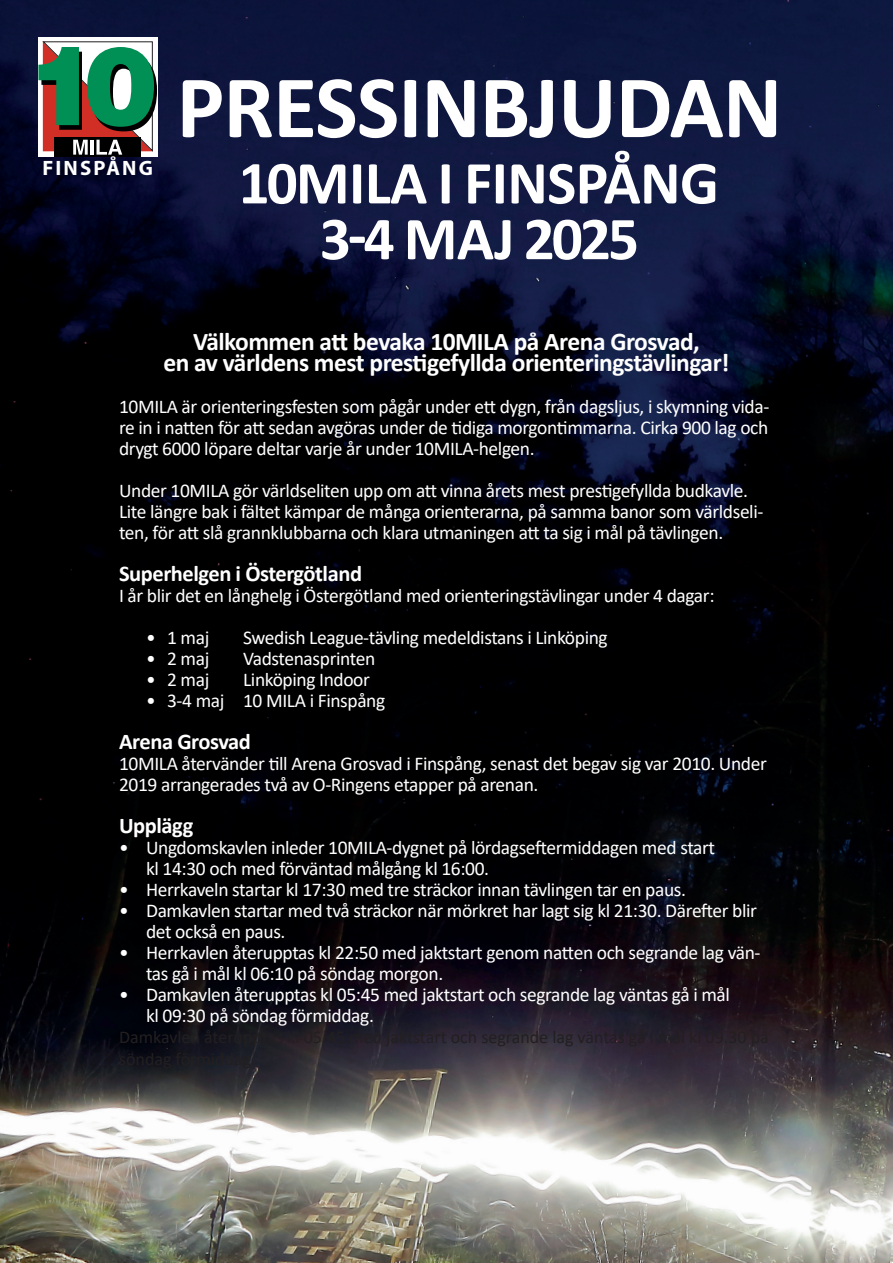
<style>
.page{position:relative;width:893px;height:1263px;background:#fff}
.page>*{position:absolute;margin:0;border:0;box-sizing:border-box;transform-origin:0 0}
.t1{font:700 90px "Calibri";letter-spacing:-.01em;color:#fff}
.t2{font:700 61.5px/55.8px "Calibri";letter-spacing:-.01em;color:#fff;text-align:center}
.t3{font:700 25.5px/21px "Calibri";letter-spacing:-.02em;color:#fff;text-align:center}
.t4{font:700 22.5px "Calibri";letter-spacing:-.02em;color:#fff}
.t5{font:700 20.85px "Myriad Pro";letter-spacing:.1em;color:#fff}
.t6{font:19.5px/21px "Calibri";letter-spacing:-.02em;color:#fff}
</style>
<div class="page">
<img style="left:0;top:0;width:893px;height:1263px">
<div style="left:38px;top:37px;width:119px;height:119px;background:#fff"></div>
<div style="left:54px;top:137px;width:87px;height:19px;background:#000"></div>
<svg style="left:38px;top:41px;width:119px;height:114px"></svg>
<p class="t5" style="left:43px;top:154px;width:112px">FINSPÅNG</p>
<h1 class="t1" style="left:177px;top:44px;width:607px">PRESSINBJUDAN</h1>
<h2 class="t2" style="left:238px;top:154px;width:482px">10MILA I FINSPÅNG<br>3-4 MAJ 2025</h2>
<h3 class="t3" style="left:164px;top:330px;width:567px">Välkommen att bevaka 10MILA på Arena Grosvad,<br>en av världens mest prestigefyllda orienteringstävlingar!</h3>
<p class="t6" style="left:119px;top:395px;width:652px;text-align:justify">10MILA är orienteringsfesten som pågår under ett dygn, från dagsljus, i skymning vida&shy;re in i natten för att sedan avgöras under de tidiga morgontimmarna. Cirka 900 lag och drygt 6000 löpare deltar varje år under 10MILA-helgen.</p>
<p class="t6" style="left:119px;top:479px;width:646px">Under 10MILA gör världseliten upp om att vinna årets mest prestigefyllda budkavle.<br>Lite längre bak i fältet kämpar de många orienterarna, på samma banor som världseli&shy;ten, för att slå grannklubbarna och klara utmaningen att ta sig i mål på tävlingen.</p>
<p class="t4" style="left:119px;top:557px;width:245px">Superhelgen i Östergötland</p>
<p class="t6" style="left:119px;top:584px;width:597px">I år blir det en långhelg i Östergötland med orienteringstävlingar under 4 dagar:</p>
<p class="t6" style="left:146px;top:626px;width:65px">• 1 maj</p>
<p class="t6" style="left:243px;top:626px;width:366px">Swedish League-tävling medeldistans i Linköping</p>
<p class="t6" style="left:146px;top:647px;width:65px">• 2 maj</p>
<p class="t6" style="left:243px;top:647px;width:134px">Vadstenasprinten</p>
<p class="t6" style="left:146px;top:668px;width:65px">• 2 maj</p>
<p class="t6" style="left:243px;top:668px;width:128px">Linköping Indoor</p>
<p class="t6" style="left:146px;top:689px;width:241px">• 3-4 maj 10 MILA i Finspång</p>
<p class="t4" style="left:119px;top:725px;width:133px">Arena Grosvad</p>
<p class="t6" style="left:119px;top:752px;width:649px">10MILA återvänder till Arena Grosvad i Finspång, senast det begav sig var 2010. Under<br>2019 arrangerades två av O-Ringens etapper på arenan.</p>
<p class="t4" style="left:119px;top:809px;width:76px">Upplägg</p>
<p class="t6" style="left:146px;top:836px;width:571px;text-indent:-27px">• Ungdomskavlen inleder 10MILA-dygnet på lördagseftermiddagen med start kl 14:30 och med förväntad målgång kl 16:00.</p>
<p class="t6" style="left:119px;top:878px;width:568px">• Herrkaveln startar kl 17:30 med tre sträckor innan tävlingen tar en paus.</p>
<p class="t6" style="left:146px;top:899px;width:612px;text-indent:-27px">• Damkavlen startar med två sträckor när mörkret har lagt sig kl 21:30. Därefter blir det också en paus.</p>
<p class="t6" style="left:146px;top:941px;width:616px;text-indent:-27px">• Herrkavlen återupptas kl 22:50 med jaktstart genom natten och segrande lag vän&shy;tas gå i mål kl 06:10 på söndag morgon.</p>
<p class="t6" style="left:146px;top:983px;width:585px;text-indent:-27px">• Damkavlen återupptas kl 05:45 med jaktstart och segrande lag väntas gå i mål kl 09:30 på söndag förmiddag.</p>
</div>
